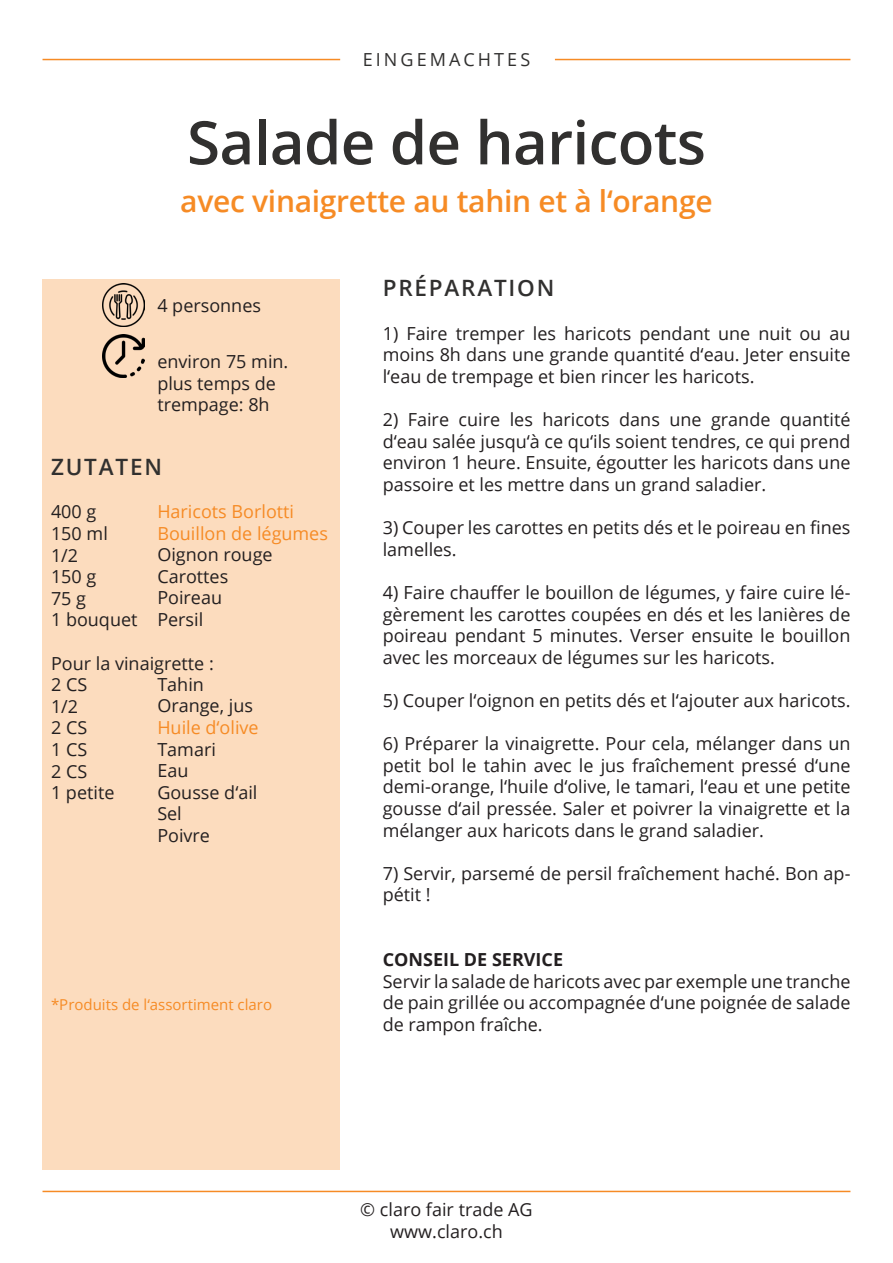
<style>
.page{position:relative;width:893px;height:1263px;background:#fff}
.page>*{position:absolute;margin:0;border:0;box-sizing:border-box;transform-origin:0 0}
.t1{font:600 60px "Open Sans";letter-spacing:-.01em;color:#31302f}
.t2{font:600 30px "Open Sans";letter-spacing:-.01em;color:#f68b25}
.t3{font:600 22.5px "Open Sans";letter-spacing:.08em;color:#31302f}
.t4{font:18px/21.6px "Open Sans";color:#231f20;text-align:justify}
.t5{font:18px "Open Sans";color:#f68b25}
.t6{font:700 18px "Open Sans";color:#231f20}
.t7{font:18px "Open Sans";letter-spacing:.17em;color:#31302f}
.t8{font:15px "Open Sans";color:#f68b25}
</style>
<div class="page">
<hr style="left:43px;top:59px;width:297px;height:1px;background:#f68b25">
<hr style="left:555px;top:59px;width:295px;height:1px;background:#f68b25">
<div style="left:43px;top:279px;width:297px;height:890px;background:#fcdcbe"></div>
<img style="left:102px;top:283px;width:43px;height:43px">
<img style="left:102px;top:334px;width:43px;height:43px">
<hr style="left:43px;top:1191px;width:807px;height:1px;background:#f68b25">
<p class="t7" style="left:363px;top:48px;width:169px">EINGEMACHTES</p>
<p class="t1" style="left:187px;top:101px;width:520px">Salade de haricots</p>
<p class="t2" style="left:180px;top:181px;width:534px">avec vinaigrette au tahin et à l‘orange</p>
<p class="t4" style="left:157px;top:294px;width:105px">4 personnes</p>
<p class="t4" style="left:157px;top:350px;width:133px">environ 75 min.</p>
<p class="t4" style="left:157px;top:372px;width:120px">plus temps de</p>
<p class="t4" style="left:157px;top:393px;width:114px">trempage: 8h</p>
<p class="t3" style="left:51px;top:451px;width:112px">ZUTATEN</p>
<p class="t4" style="left:51px;top:500px;width:58px;text-align:left">400 g<br>150 ml<br>1/2</p>
<p class="t4" style="left:51px;top:565px;width:47px">150 g</p>
<p class="t4" style="left:51px;top:587px;width:37px">75 g</p>
<p class="t4" style="left:51px;top:608px;width:88px">1 bouquet</p>
<p class="t4" style="left:51px;top:652px;width:164px">Pour la vinaigrette :</p>
<p class="t4" style="left:51px;top:673px;width:38px">2 CS</p>
<p class="t4" style="left:51px;top:695px;width:29px">1/2</p>
<p class="t4" style="left:51px;top:716px;width:38px">2 CS</p>
<p class="t4" style="left:51px;top:738px;width:38px">1 CS</p>
<p class="t4" style="left:51px;top:760px;width:38px">2 CS</p>
<p class="t4" style="left:51px;top:781px;width:65px">1 petite</p>
<p class="t5" style="left:157px;top:499px;width:138px">Haricots Borlotti</p>
<p class="t5" style="left:157px;top:521px;width:172px">Bouillon de légumes</p>
<p class="t4" style="left:157px;top:543px;width:117px">Oignon rouge</p>
<p class="t4" style="left:157px;top:565px;width:72px">Carottes</p>
<p class="t4" style="left:157px;top:587px;width:66px">Poireau</p>
<p class="t4" style="left:157px;top:608px;width:47px">Persil</p>
<p class="t4" style="left:157px;top:673px;width:48px">Tahin</p>
<p class="t4" style="left:157px;top:695px;width:97px">Orange, jus</p>
<p class="t5" style="left:157px;top:715px;width:103px">Huile d‘olive</p>
<p class="t4" style="left:157px;top:738px;width:60px">Tamari</p>
<p class="t4" style="left:157px;top:759px;width:33px">Eau</p>
<p class="t4" style="left:157px;top:781px;width:102px">Gousse d‘ail</p>
<p class="t4" style="left:157px;top:803px;width:26px">Sel</p>
<p class="t4" style="left:157px;top:824px;width:54px">Poivre</p>
<p class="t8" style="left:51px;top:994px;width:223px">*Produits de l‘assortiment claro</p>
<p class="t3" style="left:383px;top:273px;width:173px">PRÉPARATION</p>
<p class="t4" style="left:383px;top:322px;width:469px">1) Faire tremper les haricots pendant une nuit ou au moins 8h dans une grande quantité d‘eau. Jeter ensuite l‘eau de trempage et bien rincer les haricots.</p>
<p class="t4" style="left:383px;top:408px;width:469px">2) Faire cuire les haricots dans une grande quantité d‘eau salée jusqu‘à ce qu‘ils soient tendres, ce qui prend environ 1 heure. Ensuite, égoutter les haricots dans une passoire et les mettre dans un grand saladier.</p>
<p class="t4" style="left:383px;top:516px;width:469px">3) Couper les carottes en petits dés et le poireau en fines lamelles.</p>
<p class="t4" style="left:383px;top:581px;width:469px">4) Faire chauffer le bouillon de légumes, y faire cuire lé&shy;gèrement les carottes coupées en dés et les lanières de poireau pendant 5 minutes. Verser ensuite le bouillon avec les morceaux de légumes sur les haricots.</p>
<p class="t4" style="left:383px;top:689px;width:469px">5) Couper l‘oignon en petits dés et l‘ajouter aux haricots.</p>
<p class="t4" style="left:383px;top:732px;width:469px">6) Préparer la vinaigrette. Pour cela, mélanger dans un petit bol le tahin avec le jus fraîchement pressé d‘une demi-orange, l‘huile d‘olive, le tamari, l‘eau et une petite gousse d‘ail pressée. Saler et poivrer la vinaigrette et la mélanger aux haricots dans le grand saladier.</p>
<p class="t4" style="left:383px;top:862px;width:469px">7) Servir, parsemé de persil fraîchement haché. Bon ap&shy;pétit !</p>
<p class="t6" style="left:383px;top:947px;width:182px">CONSEIL DE SERVICE</p>
<p class="t4" style="left:383px;top:970px;width:469px">Servir la salade de haricots avec par exemple une tranche de pain grillée ou accompagnée d‘une poignée de salade de rampon fraîche.</p>
<p class="t4" style="left:360px;top:1198px;width:174px;text-align:center">© claro fair trade AG www.claro.ch</p>
</div>
